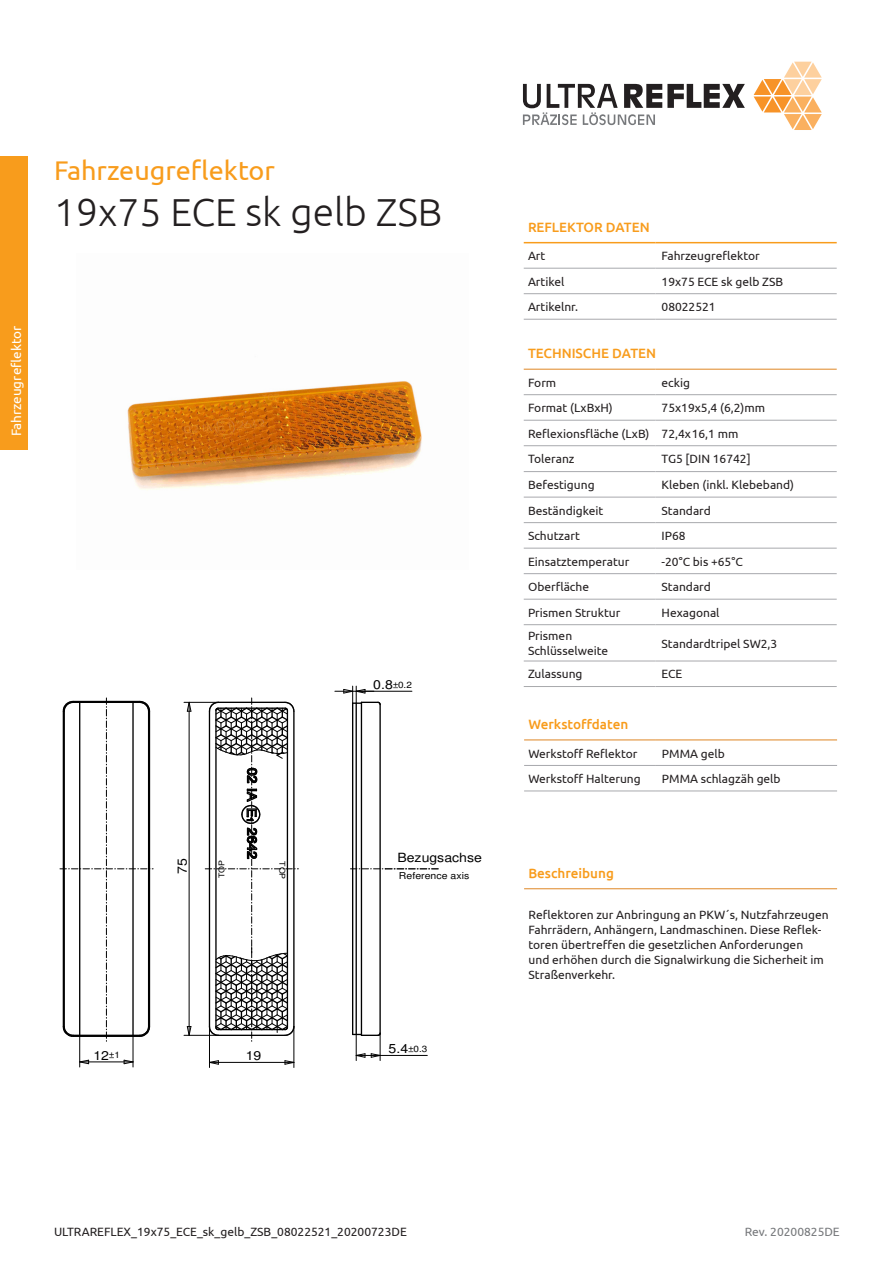
<style>
.page{position:relative;width:893px;height:1263px;background:#fff}
.page>*{position:absolute;margin:0;border:0;box-sizing:border-box;transform-origin:0 0}
.t1{font:300 39px "Ubuntu";color:#231f20}
.t2{font:27px "Ubuntu";color:#f89c1c}
.t3{font:500 13.5px "Ubuntu";color:#f89c1c}
.t4{font:13.5px "Ubuntu";color:#fff}
.t5{font:12.75px "Helvetica";color:#000;scale:1.1 1}
.t6{font:12.6px "Helvetica";color:#000;scale:1.11 1}
.Inhaltsverzeichnis_L{font:12px/15px "Ubuntu";color:#231f20}
.t7{font:12px "Ubuntu";color:#76787b}
.t8{font:9.45px "Helvetica";color:#000;scale:1.11 1}
.t9{font:9px "Helvetica";color:#000;scale:1.11 1}
.t10{font:7.95px "Helvetica";letter-spacing:-.005em;color:#000;scale:1.11 1}
.s1{font-size:9px}
.s2{font-size:12.6px}
</style>
<div class="page">
<img style="left:127px;top:381px;width:295px;height:109px">
<hr style="left:379px;top:704px;width:2px;height:329px;background:#000">
<hr style="left:361px;top:702px;width:1px;height:333px;background:#000">
<hr style="left:356px;top:703px;width:1px;height:331px;background:#000">
<hr style="left:380px;top:1055px;width:47px;height:1px;background:#000">
<hr style="left:352px;top:703px;width:1px;height:331px;background:#000">
<svg style="left:353px;top:1032px;width:29px;height:28px"></svg>
<svg style="left:284px;top:1060px;width:10px;height:5px"></svg>
<svg style="left:210px;top:1060px;width:9px;height:5px"></svg>
<hr style="left:209px;top:1062px;width:85px;height:1px;background:#000">
<hr style="left:209px;top:1026px;width:1px;height:41px;background:#000">
<hr style="left:294px;top:1026px;width:1px;height:41px;background:#000">
<svg style="left:187px;top:703px;width:5px;height:9px"></svg>
<svg style="left:187px;top:1026px;width:5px;height:9px"></svg>
<hr style="left:189px;top:702px;width:1px;height:333px;background:#000">
<hr style="left:184px;top:1035px;width:34px;height:1px;background:#000">
<hr style="left:184px;top:702px;width:34px;height:1px;background:#000">
<svg style="left:60px;top:698px;width:93px;height:343px"></svg>
<hr style="left:79px;top:702px;width:1px;height:333px;background:#000">
<hr style="left:132px;top:702px;width:2px;height:333px;background:#000">
<svg style="left:123px;top:1059px;width:10px;height:5px"></svg>
<svg style="left:80px;top:1059px;width:9px;height:5px"></svg>
<hr style="left:80px;top:1061px;width:53px;height:1px;background:#000">
<hr style="left:79px;top:1035px;width:1px;height:32px;background:#000">
<hr style="left:133px;top:1035px;width:1px;height:32px;background:#000">
<hr style="left:356px;top:691px;width:56px;height:1px;background:#000">
<svg style="left:335px;top:686px;width:47px;height:19px"></svg>
<svg style="left:205px;top:698px;width:93px;height:343px"></svg>
<svg style="left:350px;top:868px;width:88px;height:1px"></svg>
<svg style="left:754px;top:62px;width:68px;height:68px"></svg>
<svg style="left:523px;top:84px;width:222px;height:41px"></svg>
<div style="left:0;top:157px;width:28px;height:293px;background:#f89c1c"></div>
<hr style="left:524px;top:394px;width:132px;height:1px;background:#a8a9ad">
<hr style="left:656px;top:394px;width:181px;height:1px;background:#a8a9ad">
<hr style="left:524px;top:420px;width:132px;height:1px;background:#a8a9ad">
<hr style="left:656px;top:420px;width:181px;height:1px;background:#a8a9ad">
<hr style="left:524px;top:445px;width:132px;height:1px;background:#a8a9ad">
<hr style="left:656px;top:445px;width:181px;height:1px;background:#a8a9ad">
<hr style="left:524px;top:471px;width:132px;height:1px;background:#a8a9ad">
<hr style="left:656px;top:471px;width:181px;height:1px;background:#a8a9ad">
<hr style="left:524px;top:497px;width:132px;height:1px;background:#a8a9ad">
<hr style="left:656px;top:497px;width:181px;height:1px;background:#a8a9ad">
<hr style="left:524px;top:522px;width:132px;height:1px;background:#a8a9ad">
<hr style="left:656px;top:522px;width:181px;height:1px;background:#a8a9ad">
<hr style="left:524px;top:548px;width:132px;height:1px;background:#a8a9ad">
<hr style="left:656px;top:548px;width:181px;height:1px;background:#a8a9ad">
<hr style="left:524px;top:573px;width:132px;height:1px;background:#a8a9ad">
<hr style="left:656px;top:573px;width:181px;height:1px;background:#a8a9ad">
<hr style="left:524px;top:599px;width:132px;height:1px;background:#a8a9ad">
<hr style="left:656px;top:599px;width:181px;height:1px;background:#a8a9ad">
<hr style="left:524px;top:624px;width:132px;height:1px;background:#a8a9ad">
<hr style="left:656px;top:624px;width:181px;height:1px;background:#a8a9ad">
<hr style="left:524px;top:661px;width:132px;height:1px;background:#a8a9ad">
<hr style="left:656px;top:661px;width:181px;height:1px;background:#a8a9ad">
<hr style="left:524px;top:686px;width:132px;height:1px;background:#a8a9ad">
<hr style="left:656px;top:686px;width:181px;height:1px;background:#a8a9ad">
<hr style="left:524px;top:369px;width:132px;height:1px;background:#df8624">
<hr style="left:656px;top:369px;width:181px;height:1px;background:#df8624">
<hr style="left:524px;top:765px;width:132px;height:1px;background:#a8a9ad">
<hr style="left:656px;top:765px;width:181px;height:1px;background:#a8a9ad">
<hr style="left:524px;top:790px;width:132px;height:1px;background:#a8a9ad">
<hr style="left:656px;top:790px;width:181px;height:1px;background:#a8a9ad">
<hr style="left:524px;top:739px;width:132px;height:1px;background:#df8624">
<hr style="left:656px;top:739px;width:181px;height:1px;background:#df8624">
<hr style="left:524px;top:242px;width:132px;height:1px;background:#f89c1c">
<hr style="left:656px;top:242px;width:181px;height:1px;background:#f89c1c">
<hr style="left:524px;top:268px;width:132px;height:1px;background:#a8a9ad">
<hr style="left:656px;top:268px;width:181px;height:1px;background:#a8a9ad">
<hr style="left:524px;top:293px;width:132px;height:1px;background:#a8a9ad">
<hr style="left:656px;top:293px;width:181px;height:1px;background:#a8a9ad">
<hr style="left:524px;top:319px;width:132px;height:1px;background:#a8a9ad">
<hr style="left:656px;top:319px;width:181px;height:1px;background:#a8a9ad">
<hr style="left:524px;top:888px;width:313px;height:1px;background:#df8624">
<p class="t2" style="left:54px;top:154px;width:222px">Fahrzeugreflektor</p>
<p class="t1" style="left:54px;top:188px;width:390px">19x75 ECE sk gelb ZSB</p>
<p class="t4" style="left:8px;top:436px;width:112px;rotate:-90deg">Fahrzeugreflektor</p>
<p class="t5" style="left:177px;top:874px;width:16px;rotate:-90deg">75</p>
<p class="t10" style="left:219px;top:878px;width:18px;rotate:-90deg">TOP</p>
<p class="t10" style="left:285px;top:861px;width:18px;rotate:90deg">TOP</p>
<p class="t6" style="left:93px;top:1050px;width:25px">12<span class="s1">±1</span></p>
<p class="t6" style="left:246px;top:1051px;width:16px">19</p>
<p class="t9" style="left:373px;top:681px;width:36px"><span class="s2">0.8</span>±0.2</p>
<p class="t6" style="left:397px;top:853px;width:78px">Bezugsachse</p>
<p class="t8" style="left:399px;top:872px;width:65px">Reference axis</p>
<p class="t9" style="left:389px;top:1045px;width:36px"><span class="s2">5.4</span>±0.3</p>
<p class="t3" style="left:528px;top:219px;width:123px">REFLEKTOR DATEN</p>
<p class="Inhaltsverzeichnis_L" style="left:528px;top:248px;width:19px">Art</p>
<p class="Inhaltsverzeichnis_L" style="left:662px;top:248px;width:100px">Fahrzeugreflektor</p>
<p class="Inhaltsverzeichnis_L" style="left:528px;top:273px;width:38px">Artikel</p>
<p class="Inhaltsverzeichnis_L" style="left:662px;top:273px;width:123px">19x75 ECE sk gelb ZSB</p>
<p class="Inhaltsverzeichnis_L" style="left:528px;top:299px;width:52px">Artikelnr.</p>
<p class="Inhaltsverzeichnis_L" style="left:662px;top:299px;width:56px">08022521</p>
<p class="t3" style="left:528px;top:345px;width:130px">TECHNISCHE DATEN</p>
<p class="Inhaltsverzeichnis_L" style="left:528px;top:374px;width:30px">Form</p>
<p class="Inhaltsverzeichnis_L" style="left:662px;top:374px;width:30px">eckig</p>
<p class="Inhaltsverzeichnis_L" style="left:528px;top:400px;width:86px">Format (LxBxH)</p>
<p class="Inhaltsverzeichnis_L" style="left:662px;top:400px;width:105px">75x19x5,4 (6,2)mm</p>
<p class="Inhaltsverzeichnis_L" style="left:528px;top:425px;width:123px">Reflexionsfläche (LxB)</p>
<p class="Inhaltsverzeichnis_L" style="left:662px;top:425px;width:78px">72,4x16,1 mm</p>
<p class="Inhaltsverzeichnis_L" style="left:528px;top:451px;width:48px">Toleranz</p>
<p class="Inhaltsverzeichnis_L" style="left:662px;top:451px;width:91px">TG5 [DIN 16742]</p>
<p class="Inhaltsverzeichnis_L" style="left:528px;top:477px;width:68px">Befestigung</p>
<p class="Inhaltsverzeichnis_L" style="left:662px;top:477px;width:134px">Kleben (inkl. Klebeband)</p>
<p class="Inhaltsverzeichnis_L" style="left:528px;top:502px;width:77px">Beständigkeit</p>
<p class="Inhaltsverzeichnis_L" style="left:662px;top:502px;width:51px">Standard</p>
<p class="Inhaltsverzeichnis_L" style="left:528px;top:528px;width:53px">Schutzart</p>
<p class="Inhaltsverzeichnis_L" style="left:662px;top:528px;width:26px">IP68</p>
<p class="Inhaltsverzeichnis_L" style="left:528px;top:553px;width:103px">Einsatztemperatur</p>
<p class="Inhaltsverzeichnis_L" style="left:662px;top:553px;width:83px">-20°C bis +65°C</p>
<p class="Inhaltsverzeichnis_L" style="left:528px;top:579px;width:63px">Oberfläche</p>
<p class="Inhaltsverzeichnis_L" style="left:662px;top:579px;width:51px">Standard</p>
<p class="Inhaltsverzeichnis_L" style="left:528px;top:604px;width:94px">Prismen Struktur</p>
<p class="Inhaltsverzeichnis_L" style="left:662px;top:604px;width:60px">Hexagonal</p>
<p class="Inhaltsverzeichnis_L" style="left:528px;top:628px;width:82px">Prismen<br>Schlüsselweite</p>
<p class="Inhaltsverzeichnis_L" style="left:662px;top:635px;width:117px">Standardtripel SW2,3</p>
<p class="Inhaltsverzeichnis_L" style="left:528px;top:666px;width:56px">Zulassung</p>
<p class="Inhaltsverzeichnis_L" style="left:662px;top:666px;width:22px">ECE</p>
<p class="t3" style="left:528px;top:716px;width:101px">Werkstoffdaten</p>
<p class="Inhaltsverzeichnis_L" style="left:528px;top:746px;width:111px">Werkstoff Reflektor</p>
<p class="Inhaltsverzeichnis_L" style="left:662px;top:746px;width:64px">PMMA gelb</p>
<p class="Inhaltsverzeichnis_L" style="left:528px;top:771px;width:114px">Werkstoff Halterung</p>
<p class="Inhaltsverzeichnis_L" style="left:662px;top:771px;width:120px">PMMA schlagzäh gelb</p>
<p class="t3" style="left:528px;top:865px;width:87px">Beschreibung</p>
<p class="Inhaltsverzeichnis_L" style="left:529px;top:907px;width:302px">Reflektoren zur Anbringung an PKW´s, Nutzfahrzeugen Fahrrädern, Anhängern, Landmaschinen. Diese Reflek&shy;toren übertreffen die gesetzlichen Anforderungen<br>und erhöhen durch die Signalwirkung die Sicherheit im Straßenverkehr.</p>
<p class="Inhaltsverzeichnis_L" style="left:54px;top:1224px;width:354px">ULTRAREFLEX_19x75_ECE_sk_gelb_ZSB_08022521_20200723DE</p>
<p class="t7" style="left:745px;top:1224px;width:97px">Rev. 20200825DE</p>
</div>
